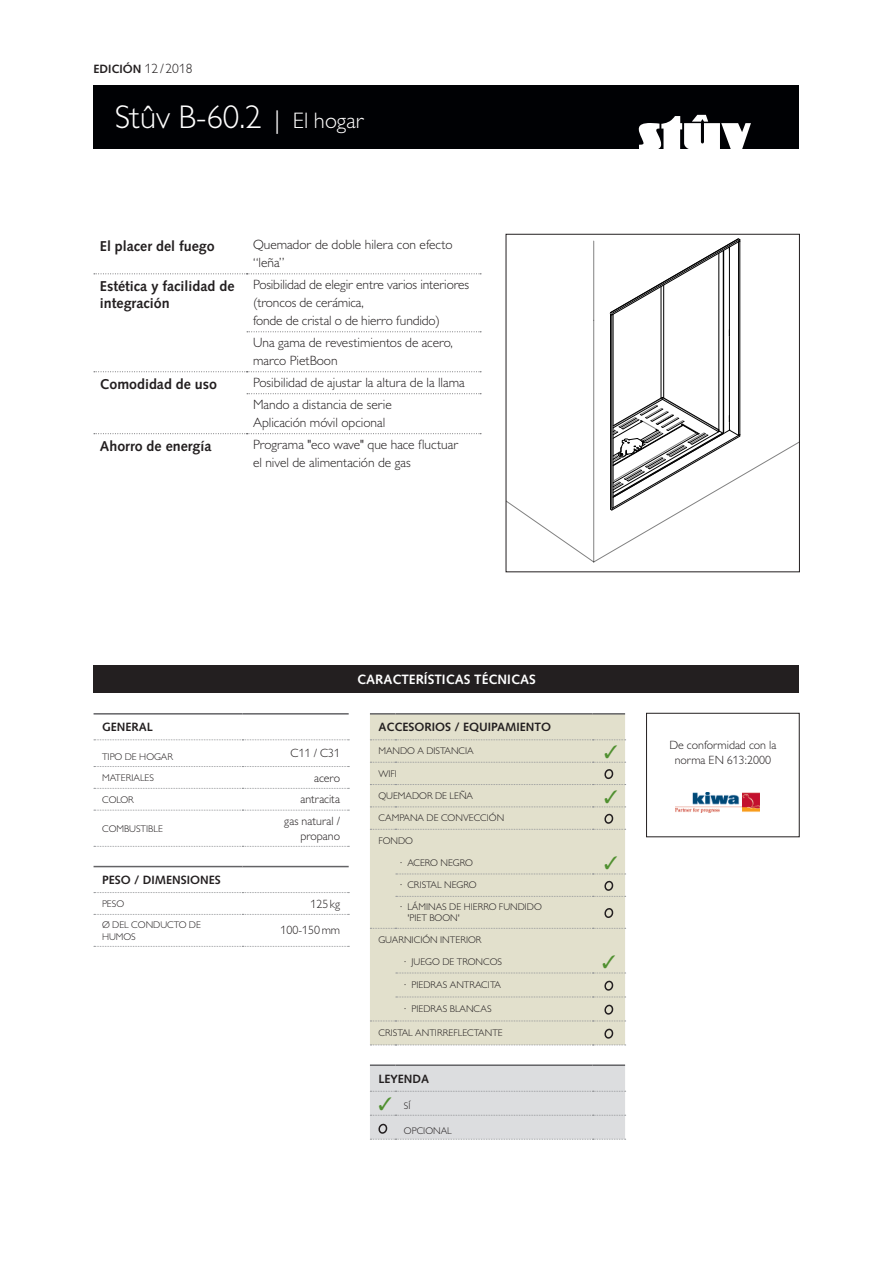
<style>
.page{position:relative;width:893px;height:1263px;background:#fff}
.page>*{position:absolute;margin:0;border:0;box-sizing:border-box;transform-origin:0 0}
.t1{font:300 33px "Gill Sans MT Pro";color:#fff}
.t2{font:700 14.25px/17.1px "Syntax LT Std";color:#231f20}
.t3{font:300 13.5px/18px "Gill Sans MT Pro";color:#231f20}
.t4{font:700 13.5px "Syntax LT Std";color:#fff}
.t5{font:300 12px/14.4px "Gill Sans MT Pro";color:#231f20;text-align:right}
.t6{font:700 12px "Syntax LT Std";color:#231f20}
.t7{font:300 9.75px/21.3px "Gill Sans MT Pro";color:#231f20}
.s1{font-family:"Gill Sans MT Pro";font-weight:300;font-size:13.5px}
.s2{font-size:25.5px}
.s3{font-size:22.5px}
.s4{color:#509030}
</style>
<div class="page">
<div style="left:94px;top:85px;width:705px;height:64px;background:#000104"></div>
<svg style="left:639px;top:115px;width:112px;height:34px"></svg>
<svg style="left:508px;top:238px;width:290px;height:324px"></svg>
<div style="left:506px;top:234px;width:294px;height:338px;border:1px solid #231f20"></div>
<div style="left:646px;top:713px;width:153px;height:124px;border:1px solid #231f20"></div>
<img style="left:675px;top:792px;width:85px;height:21px">
<hr style="left:94px;top:713px;width:148px;height:1px;background:#636366">
<hr style="left:242px;top:713px;width:107px;height:1px;background:#636366">
<hr style="left:94px;top:866px;width:148px;height:1px;background:#636366">
<hr style="left:242px;top:866px;width:107px;height:1px;background:#636366">
<svg style="left:94px;top:739px;width:255px;height:1px"></svg>
<svg style="left:94px;top:766px;width:255px;height:1px"></svg>
<svg style="left:94px;top:788px;width:255px;height:1px"></svg>
<svg style="left:94px;top:810px;width:255px;height:1px"></svg>
<svg style="left:94px;top:892px;width:255px;height:1px"></svg>
<svg style="left:94px;top:914px;width:255px;height:1px"></svg>
<svg style="left:94px;top:846px;width:255px;height:1px"></svg>
<svg style="left:94px;top:946px;width:255px;height:1px"></svg>
<div style="left:94px;top:665px;width:705px;height:27px;background:#231f20"></div>
<svg style="left:94px;top:273px;width:387px;height:1px"></svg>
<svg style="left:247px;top:331px;width:234px;height:1px"></svg>
<svg style="left:94px;top:371px;width:387px;height:1px"></svg>
<svg style="left:247px;top:393px;width:234px;height:1px"></svg>
<svg style="left:94px;top:433px;width:387px;height:1px"></svg>
<div style="left:370px;top:714px;width:255px;height:314px;background:#e2e0cc"></div>
<svg style="left:370px;top:713px;width:25px;height:1px"></svg>
<hr style="left:395px;top:713px;width:198px;height:1px;background:#636366">
<hr style="left:593px;top:713px;width:32px;height:1px;background:#636366">
<hr style="left:370px;top:1064px;width:25px;height:2px;background:#636366">
<hr style="left:395px;top:1064px;width:198px;height:2px;background:#636366">
<hr style="left:593px;top:1064px;width:32px;height:2px;background:#636366">
<svg style="left:370px;top:928px;width:256px;height:1px"></svg>
<svg style="left:370px;top:813px;width:256px;height:17px;background:#dedcc9"></svg>
<svg style="left:396px;top:880px;width:230px;height:17px;background:#dedcc9"></svg>
<svg style="left:603px;top:907px;width:12px;height:12px"></svg>
<svg style="left:396px;top:980px;width:230px;height:17px;background:#dfddc9"></svg>
<svg style="left:370px;top:1004px;width:256px;height:17px;background:#dfddc9"></svg>
<svg style="left:370px;top:1028px;width:256px;height:17px;background:#dfddc9"></svg>
<svg style="left:370px;top:1065px;width:256px;height:75px;background:#d8d9db"></svg>
<svg style="left:370px;top:739px;width:256px;height:68px;background:#dfddca"></svg>
<div style="left:396px;top:856px;width:230px;height:18px;background:#e2e0cc"></div>
<svg style="left:396px;top:955px;width:230px;height:19px;background:#e0deca"></svg>
<p class="t6" style="left:94px;top:62px;width:100px">EDICIÓN <span class="s1">12/ 2018</span></p>
<h1 class="t1" style="left:115px;top:97px;width:251px">Stûv B-60.2 <span class="s2">|</span> <span class="s3">El hogar</span></h1>
<p class="t2" style="left:100px;top:238px;width:116px">El placer del fuego</p>
<p class="t3" style="left:253px;top:236px;width:201px">Quemador de doble hilera con efecto “leña”</p>
<p class="t2" style="left:100px;top:278px;width:136px">Estética y facilidad de integración</p>
<p class="t3" style="left:253px;top:276px;width:218px">Posibilidad de elegir entre varios interiores (troncos de cerámica,<br>fonde de cristal o de hierro fundido)</p>
<p class="t3" style="left:253px;top:334px;width:201px">Una gama de revestimientos de acero, marco PietBoon</p>
<p class="t2" style="left:100px;top:375px;width:119px">Comodidad de uso</p>
<p class="t3" style="left:253px;top:372px;width:213px;line-height:21.9px">Posibilidad de ajustar la altura de la llama<br>Mando a distancia de serie</p>
<p class="t3" style="left:253px;top:414px;width:134px">Aplicación móvil opcional</p>
<p class="t2" style="left:100px;top:437px;width:113px">Ahorro de energía</p>
<p class="t3" style="left:253px;top:435px;width:207px">Programa "eco wave" que hace fluctuar el nivel de alimentación de gas</p>
<p class="t6" style="left:102px;top:720px;width:52px">GENERAL</p>
<p class="t7" style="left:102px;top:746px;width:73px">TIPO DE HOGAR</p>
<p class="t5" style="left:291px;top:746px;width:51px">C11 / C31</p>
<p class="t7" style="left:102px;top:767px;width:53px">MATERIALES</p>
<p class="t5" style="left:314px;top:770px;width:27px">acero</p>
<p class="t7" style="left:102px;top:788px;width:33px">COLOR</p>
<p class="t5" style="left:300px;top:792px;width:41px">antracita</p>
<p class="t7" style="left:102px;top:817px;width:62px">COMBUSTIBLE</p>
<p class="t5" style="left:284px;top:814px;width:57px">gas natural / propano</p>
<p class="t6" style="left:102px;top:873px;width:120px">PESO / DIMENSIONES</p>
<p class="t7" style="left:102px;top:893px;width:24px">PESO</p>
<p class="t5" style="left:310px;top:896px;width:31px">125kg</p>
<p class="t7" style="left:102px;top:918px;width:100px;line-height:11.7px">Ø DEL CONDUCTO DE<br>HUMOS</p>
<p class="t5" style="left:280px;top:923px;width:61px">100-150mm</p>
<p class="t4" style="left:357px;top:671px;width:180px">CARACTERÍSTICAS TÉCNICAS</p>
<p class="t6" style="left:378px;top:720px;width:174px">ACCESORIOS / EQUIPAMIENTO</p>
<p class="t7" style="left:378px;top:740px;width:97px">MANDO A DISTANCIA</p>
<p class="t7" style="left:378px;top:763px;width:20px">WIFI</p>
<p class="t7" style="left:378px;top:785px;width:96px">QUEMADOR DE LEÑA</p>
<p class="t7" style="left:378px;top:807px;width:127px">CAMPANA DE CONVECCIÓN</p>
<p class="t7" style="left:378px;top:830px;width:36px">FONDO</p>
<p class="t7" style="left:400px;top:852px;width:75px">· ACERO NEGRO</p>
<p class="t7" style="left:400px;top:874px;width:144px">· CRISTAL NEGRO<br>· LÁMINAS DE HIERRO FUNDIDO</p>
<p class="t7" style="left:378px;top:907px;width:105px;text-indent:29px">'PIET BOON'<br>GUARNICIÓN INTERIOR</p>
<p class="t7" style="left:404px;top:951px;width:99px">· JUEGO DE TRONCOS</p>
<p class="t7" style="left:404px;top:974px;width:98px">· PIEDRAS ANTRACITA</p>
<p class="t7" style="left:404px;top:998px;width:89px">· PIEDRAS BLANCAS</p>
<p class="t7" style="left:378px;top:1022px;width:126px">CRISTAL ANTIRREFLECTANTE</p>
<p class="t6" style="left:378px;top:1072px;width:52px">LEYENDA</p>
<p class="t7" style="left:378px;top:1094px;width:34px"><span class="s4">✓</span> SÍ</p>
<p class="t7" style="left:404px;top:1120px;width:49px">OPCIONAL</p>
<p class="t5" style="left:669px;top:738px;width:108px;text-align:center">De conformidad con la norma EN 613:2000</p>
</div>
